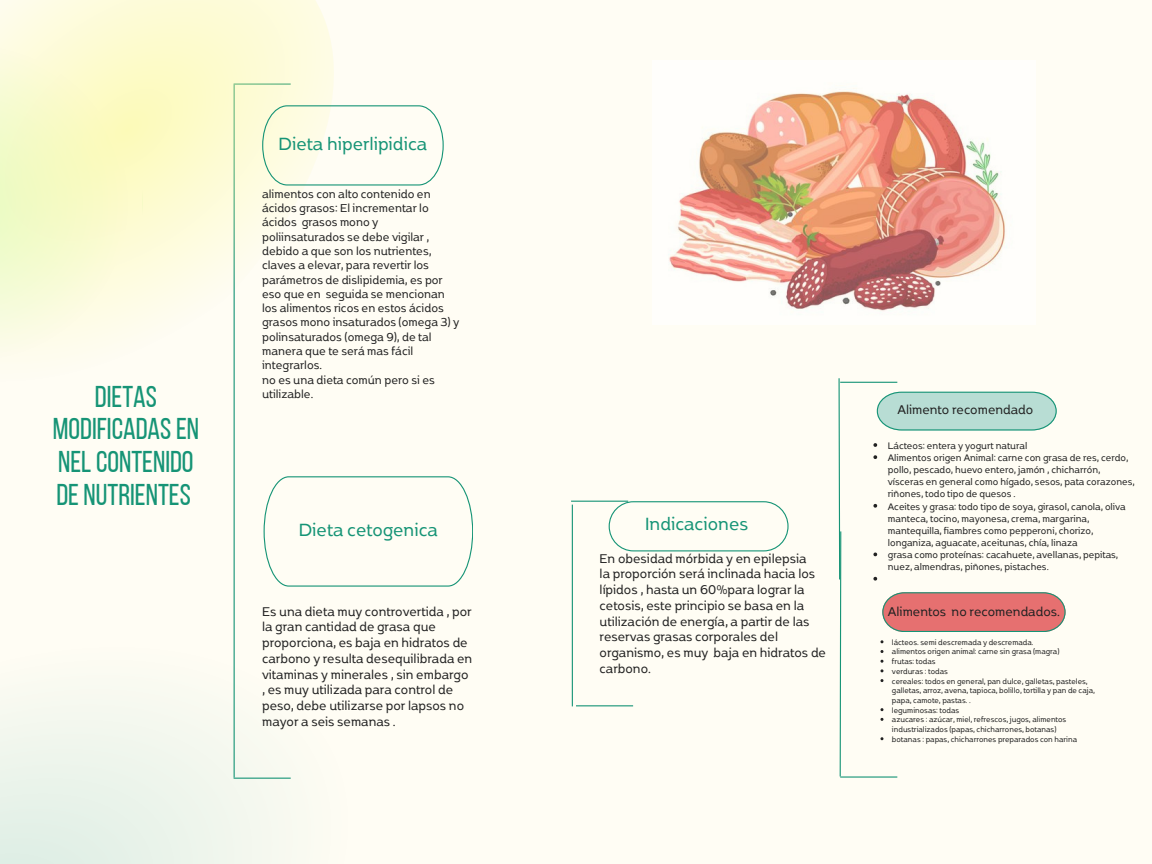
<style>
.page{position:relative;width:1152px;height:864px;background:#fffdf4}
.page>*{position:absolute;margin:0;border:0;box-sizing:border-box;transform-origin:0 0}
.t1{font:30px/32.7px "Bebas Neue";color:#169476;text-align:center}
.t2{font:21px "Boriboon";color:#169476}
.t3{font:15px/15.8px "Boriboon";color:#222}
.t4{font:13.65px/14.2px "Boriboon";color:#222}
.t5{font:11.25px/12.1px "Boriboon";color:#222}
.t6{font:9px/9.8px "Boriboon";color:#222}
</style>
<div class="page">
<svg style="left:0;top:562px;width:291px;height:302px"></svg>
<hr style="left:234px;top:85px;width:1px;height:693px;background:#169476">
<hr style="left:234px;top:778px;width:57px;height:1px;background:#169476">
<svg style="left:0;top:0;width:403px;height:510px"></svg>
<hr style="left:572px;top:505px;width:1px;height:201px;background:#169476">
<hr style="left:571px;top:501px;width:57px;height:1px;background:#169476">
<hr style="left:576px;top:705px;width:57px;height:1px;background:#169476">
<hr style="left:840px;top:776px;width:57px;height:2px;background:#169476">
<hr style="left:840px;top:382px;width:57px;height:1px;background:#169476">
<svg style="left:262px;top:105px;width:181px;height:80px"></svg>
<svg style="left:877px;top:392px;width:180px;height:39px;background:#b3dad0"></svg>
<svg style="left:264px;top:476px;width:209px;height:111px"></svg>
<svg style="left:609px;top:501px;width:180px;height:50px"></svg>
<svg style="left:882px;top:592px;width:184px;height:40px;background:#da7977"></svg>
<svg style="left:838px;top:378px;width:4px;height:400px"></svg>
<img style="left:668px;top:91px;width:337px;height:220px">
<svg style="left:873px;top:443px;width:4px;height:4px"></svg>
<svg style="left:873px;top:455px;width:4px;height:4px"></svg>
<svg style="left:873px;top:504px;width:4px;height:4px"></svg>
<svg style="left:873px;top:553px;width:4px;height:3px"></svg>
<svg style="left:873px;top:577px;width:4px;height:4px"></svg>
<p class="t1" style="left:53px;top:383px;width:148px">DIETAS<br>MODIFICADASEN<br>NELCONTENIDO<br>DENUTRIENTES</p>
<p class="t2" style="left:279px;top:131px;width:150px">Dieta hiperlipidica</p>
<p class="t4" style="left:262px;top:186px;width:199px">alimentos con alto contenido en ácidos grasos: El incrementar lo ácidos grasos mono y poliinsaturados se debe vigilar , debido a que son los nutrientes, claves a elevar, para revertir los parámetros de dislipidemia, es por eso que en seguida se mencionan los alimentos ricos en estos ácidos grasos mono insaturados (omega 3) y polinsaturados (omega 9), de tal manera que te será mas fácil integrarlos.</p>
<p class="t4" style="left:262px;top:372px;width:174px">no es una dieta común pero si es utilizable.</p>
<p class="t2" style="left:299px;top:516px;width:141px">Dieta cetogenica</p>
<p class="t2" style="left:645px;top:511px;width:105px">Indicaciones</p>
<p class="t3" style="left:262px;top:603px;width:212px">Es una dieta muy controvertida , por la gran cantidad de grasa que proporciona, es baja en hidratos de carbono y resulta desequilibrada en vitaminas y minerales , sin embargo , es muy utilizada para control de peso, debe utilizarse por lapsos no mayor a seis semanas .</p>
<p class="t3" style="left:600px;top:549px;width:208px">En obesidad mórbida y en epilepsia</p>
<p class="t3" style="left:600px;top:565px;width:228px">la proporción será inclinada hacia los lípidos , hasta un 60%para lograr la cetosis, este principio se basa en la utilización de energía, a partir de las reservas grasas corporales del organismo, es muy baja en hidratos de carbono.</p>
<p class="t3" style="left:897px;top:401px;width:137px">Alimento recomendado</p>
<p class="t5" style="left:888px;top:439px;width:141px">Lácteos: entera y yogurt natural</p>
<p class="t5" style="left:888px;top:451px;width:248px">Alimentos origen Animal: carne con grasa de res, cerdo, pollo, pescado, huevo entero, jamón , chicharrón, vísceras en general como hígado, sesos, pata corazones, riñones, todo tipo de quesos .</p>
<p class="t5" style="left:888px;top:500px;width:239px">Aceites y grasa: todo tipo de soya, girasol, canola, oliva manteca, tocino, mayonesa, crema, margarina, mantequilla, fiambres como pepperoni, chorizo, longaniza, aguacate, aceitunas, chía, linaza</p>
<p class="t5" style="left:888px;top:548px;width:232px">grasa como proteínas: cacahuete, avellanas, pepitas, nuez, almendras, piñones, pistaches.</p>
<p class="t3" style="left:888px;top:603px;width:174px">Alimentos no recomendados.</p>
<p class="t6" style="left:892px;top:637px;width:143px">lácteos. semi descremada y descremada.</p>
<p class="t6" style="left:892px;top:647px;width:169px">alimentos origen animal: carne sin grasa (magra)</p>
<p class="t6" style="left:892px;top:656px;width:45px">frutas: todas</p>
<p class="t6" style="left:892px;top:666px;width:57px">verduras : todas</p>
<p class="t6" style="left:892px;top:676px;width:204px">cereales: todos en general, pan dulce, galletas, pasteles, galletas, arroz, avena, tapioca, bolillo, tortilla y pan de caja, papa, camote, pastas. .</p>
<p class="t6" style="left:892px;top:705px;width:69px">leguminosas: todas</p>
<p class="t6" style="left:892px;top:714px;width:176px">azucares : azúcar, miel, refrescos, jugos, alimentos industrializados (papas, chicharrones, botanas)</p>
<p class="t6" style="left:892px;top:734px;width:187px">botanas : papas, chicharrones preparados con harina</p>
</div>
